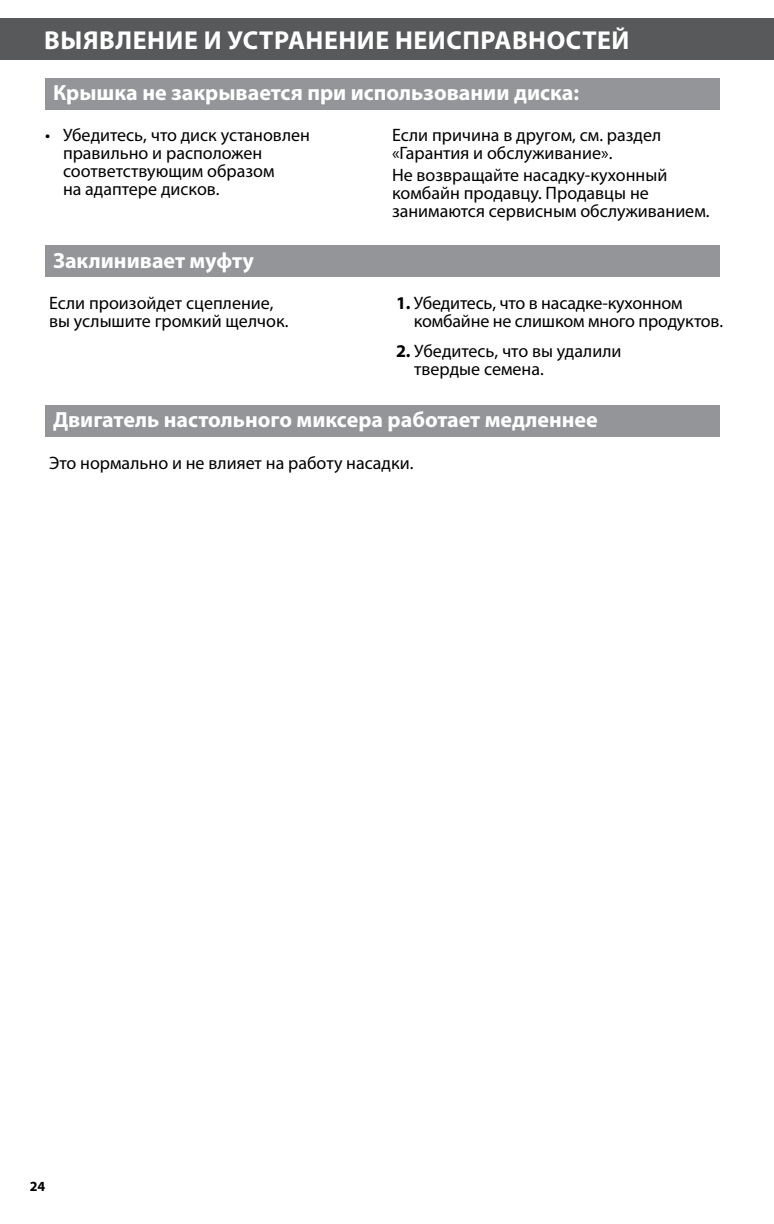
<style>
.page{position:relative;width:774px;height:1224px;background:#fff}
.page>*{position:absolute;margin:0;border:0;box-sizing:border-box;transform-origin:0 0}
.t1{font:700 26px "Myriad Pro";letter-spacing:.02em;color:#fff}
.t2{font:700 22px "Myriad Pro";color:#fff}
.t3{font:18px/18px "Myriad Pro";color:#000}
.t4{font:700 14px "Myriad Pro";color:#000}
.s1{font-weight:700}
</style>
<div class="page">
<div style="left:0;top:18px;width:774px;height:42px;background:#58595b"></div>
<div style="left:45px;top:246px;width:675px;height:31px;background:#939598"></div>
<div style="left:45px;top:405px;width:675px;height:32px;background:#939598"></div>
<div style="left:45px;top:78px;width:675px;height:32px;background:#939598"></div>
<h1 class="t1" style="left:44px;top:23px;width:587px">Выявление и устранение неисправностей</h1>
<p class="t2" style="left:53px;top:78px;width:528px">Крышка не закрывается при использовании диска:</p>
<p class="t3" style="left:63px;top:126px;width:249px;text-indent:-18px">• Убедитесь, что диск установлен правильно и расположен соответствующим образом<br>на адаптере дисков.</p>
<p class="t3" style="left:392px;top:126px;width:271px">Если причина в другом, см. раздел «Гарантия и обслуживание».</p>
<p class="t3" style="left:392px;top:166px;width:317px">Не возвращайте насадку-кухонный комбайн продавцу. Продавцы не занимаются сервисным обслуживанием.</p>
<p class="t2" style="left:53px;top:246px;width:203px">Заклинивает муфту</p>
<p class="t3" style="left:49px;top:294px;width:239px">Если произойдет сцепление, вы услышите громкий щелчок.</p>
<p class="t3" style="left:414px;top:294px;width:309px;text-indent:-18px"><span class="s1">1.</span> Убедитесь, что в насадке-кухонном комбайне не слишком много продуктов.</p>
<p class="t3" style="left:414px;top:342px;width:209px;text-indent:-18px"><span class="s1">2.</span> Убедитесь, что вы удалили твердые семена.</p>
<p class="t2" style="left:53px;top:406px;width:546px">Двигатель настольного миксера работает медленнее</p>
<p class="t3" style="left:49px;top:453px;width:364px">Это нормально и не влияет на работу насадки.</p>
<p class="t4" style="left:30px;top:1177px;width:17px">24</p>
</div>
